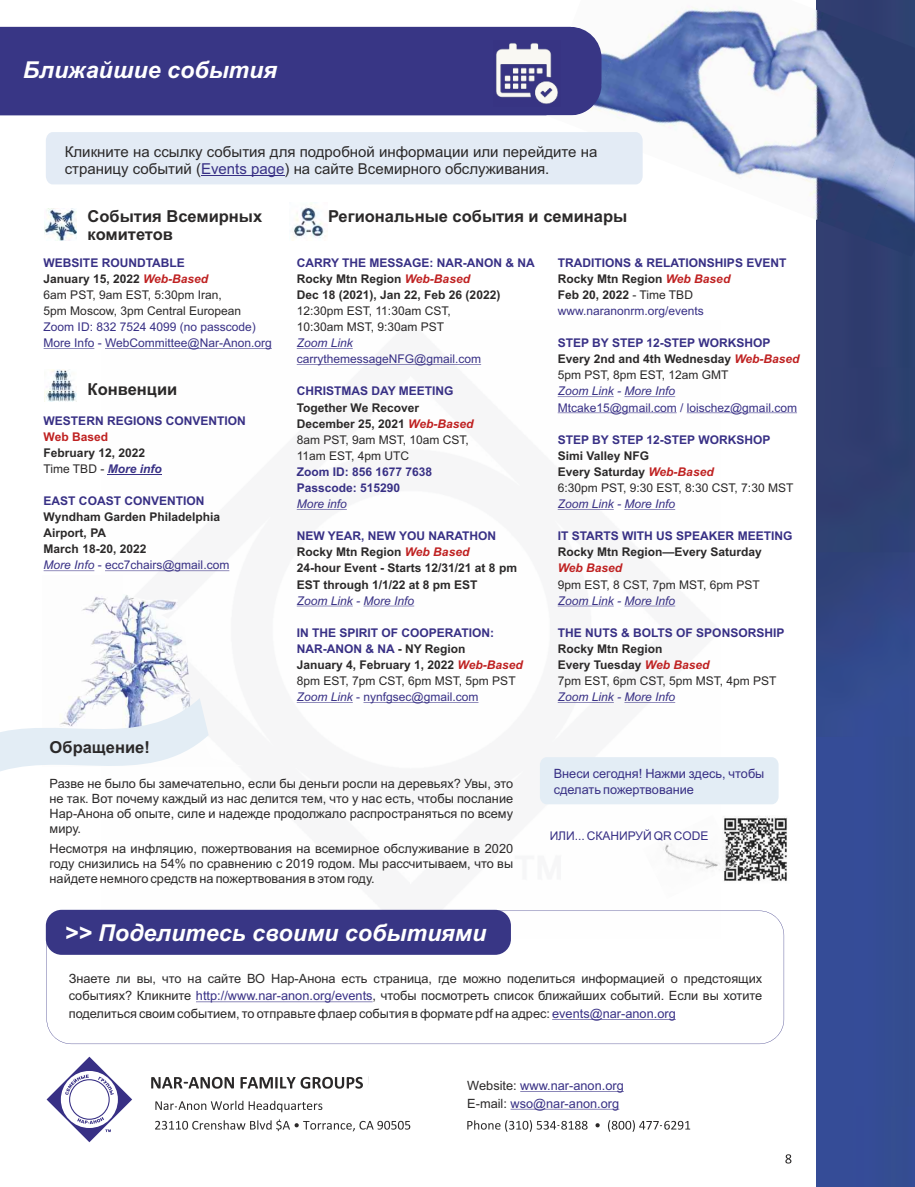
<style>
.page{position:relative;width:915px;height:1187px;background:#fff}
.page>*{position:absolute;margin:0;border:0;box-sizing:border-box;transform-origin:0 0}
.t1{font:italic 700 23.25px "Arial";color:#fff}
.t2{font:700 16.5px/18.5px "Arial";color:#2b2929}
.t3{font:15px/16.8px "Arial";color:#2b2929}
.t4{font:12.75px/15px "Arial";color:#2b2929;text-align:justify}
.t5{font:12.75px/17.9px "Arial";color:#383085}
.t6{font:12px/16px "Arial";color:#2b2929}
.t7{font:700 12px/16px "Arial";color:#383085}
.t8{font:700 12px/16px "Arial";color:#2b2929}
.t9{font:12px/16px "Arial";color:#383085}
.t10{font:italic 12px "Arial";color:#383085}
.t11{font:700 12px "Arial";color:#bf2121}
.t12{font:italic 700 12px "Arial";color:#bf2121}
.s1{color:#383085}
.s2{font-weight:700}
.s3{font-weight:700;font-style:italic;color:#bf2121}
.s4{font-weight:700;font-style:italic;color:#383085}
.s5{font-style:italic}
.s6{font-style:italic;color:#bf2121}
.s7{color:#2b2929}
.s8{font-weight:400}
</style>
<div class="page">
<div style="left:0;top:27px;width:545px;height:88px;background:#383685"></div>
<img style="left:816px;top:239px;width:98px;height:947px">
<img style="left:493px;top:40px;width:52px;height:66px">
<svg style="left:47px;top:910px;width:736px;height:133px"></svg>
<div style="left:46px;top:909px;width:464px;height:45px;background:#383685;border-radius:16px"></div>
<hr style="left:196px;top:1001px;width:176px;height:1px;background:#383085">
<hr style="left:552px;top:1019px;width:123px;height:1px;background:#383085">
<svg style="left:785px;top:1154px;width:7px;height:9px"></svg>
<svg style="left:151px;top:1076px;width:260px;height:55px"></svg>
<svg style="left:467px;top:1120px;width:224px;height:11px"></svg>
<hr style="left:44px;top:348px;width:50px;height:1px;background:#383085">
<hr style="left:105px;top:348px;width:167px;height:1px;background:#383085">
<svg style="left:47px;top:1056px;width:85px;height:86px"></svg>
<hr style="left:520px;top:1090px;width:30px;height:1px;background:#383085">
<svg style="left:510px;top:1108px;width:23px;height:1px"></svg>
<hr style="left:550px;top:1090px;width:73px;height:1px;background:#383085">
<hr style="left:533px;top:1108px;width:86px;height:1px;background:#383085">
<img style="left:69px;top:596px;width:53px;height:102px">
<img style="left:45px;top:369px;width:31px;height:32px">
<img style="left:45px;top:209px;width:31px;height:32px">
<img style="left:583px;top:0;width:331px;height:239px">
<img style="left:545px;top:0;width:90px;height:130px">
<div style="left:46px;top:132px;width:596px;height:52px;background:#e3ebf5"></div>
<hr style="left:201px;top:175px;width:83px;height:1px;background:#383085">
<img style="left:864px;top:109px;width:50px;height:148px">
<img style="left:724px;top:816px;width:63px;height:65px">
<img style="left:714px;top:862px;width:6px;height:5px">
<img style="left:663px;top:844px;width:51px;height:25px">
<img style="left:722px;top:833px;width:14px;height:39px">
<img style="left:122px;top:595px;width:87px;height:141px">
<svg style="left:0;top:698px;width:208px;height:73px"></svg>
<div style="left:539px;top:757px;width:239px;height:47px;background:#e3edf5"></div>
<img style="left:292px;top:203px;width:34px;height:38px">
<hr style="left:108px;top:474px;width:54px;height:1px;background:#383085">
<svg style="left:44px;top:570px;width:50px;height:1px"></svg>
<hr style="left:130px;top:570px;width:32px;height:1px;background:#383085">
<svg style="left:105px;top:570px;width:25px;height:1px"></svg>
<svg style="left:162px;top:570px;width:67px;height:1px"></svg>
<hr style="left:296px;top:348px;width:57px;height:1px;background:#383085">
<hr style="left:296px;top:509px;width:51px;height:1px;background:#383085">
<hr style="left:296px;top:605px;width:57px;height:1px;background:#383085">
<hr style="left:363px;top:605px;width:51px;height:1px;background:#383085">
<hr style="left:296px;top:702px;width:57px;height:1px;background:#383085">
<hr style="left:296px;top:364px;width:159px;height:1px;background:#383085">
<svg style="left:455px;top:364px;width:26px;height:1px"></svg>
<hr style="left:363px;top:702px;width:115px;height:1px;background:#383085">
<hr style="left:557px;top:396px;width:56px;height:1px;background:#383085">
<hr style="left:624px;top:396px;width:51px;height:1px;background:#383085">
<hr style="left:557px;top:509px;width:56px;height:1px;background:#383085">
<hr style="left:624px;top:509px;width:51px;height:1px;background:#383085">
<hr style="left:557px;top:412px;width:119px;height:1px;background:#383085">
<hr style="left:686px;top:412px;width:110px;height:1px;background:#383085">
<hr style="left:557px;top:605px;width:56px;height:1px;background:#383085">
<hr style="left:624px;top:605px;width:51px;height:1px;background:#383085">
<hr style="left:557px;top:702px;width:56px;height:1px;background:#383085">
<hr style="left:624px;top:702px;width:51px;height:1px;background:#383085">
<h1 class="t1" style="left:23px;top:61px;width:256px">Ближайшие события</h1>
<p class="t3" style="left:65px;top:145px;width:534px">Кликните на ссылку события для подробной информации или перейдите на страницу событий (<span class="s1">Events page</span>) на сайте Всемирного обслуживания.</p>
<p class="t2" style="left:88px;top:208px;width:176px">События Всемирных комитетов</p>
<p class="t2" style="left:328px;top:208px;width:300px">Региональные события и семинары</p>
<p class="t7" style="left:44px;top:255px;width:143px">WEBSITE ROUNDTABLE</p>
<p class="t6" style="left:44px;top:271px;width:199px"><span class="s2">January 15, 2022</span> <span class="s3">Web-Based<br></span>6am PST, 9am EST, 5:30pm Iran,<br>5pm Moscow, 3pm Central European</p>
<p class="t9" style="left:44px;top:320px;width:230px">Zoom ID: 832 7524 4099 (no passcode)<br>More Info - WebCommittee@Nar-Anon.org</p>
<p class="t2" style="left:88px;top:382px;width:91px">Конвенции</p>
<p class="t7" style="left:44px;top:413px;width:204px">WESTERN REGIONS CONVENTION</p>
<p class="t6" style="left:44px;top:461px;width:120px">Time TBD - <span class="s4">More info</span></p>
<p class="t7" style="left:44px;top:494px;width:162px">EAST COAST CONVENTION</p>
<p class="t11" style="left:44px;top:432px;width:66px">Web Based</p>
<p class="t8" style="left:44px;top:445px;width:103px">February 12, 2022</p>
<p class="t8" style="left:44px;top:510px;width:178px">Wyndham Garden Philadelphia<br>Airport, PA<br>March 18-20, 2022</p>
<p class="t9" style="left:44px;top:558px;width:187px"><span class="s5">More Info</span> - ecc7chairs@gmail.com</p>
<p class="t2" style="left:50px;top:739px;width:102px">Обращение!</p>
<p class="t7" style="left:296px;top:255px;width:240px">CARRY THE MESSAGE: NAR-ANON &amp; NA</p>
<p class="t8" style="left:296px;top:271px;width:205px">Rocky Mtn Region <span class="s6">Web-Based<br></span>Dec 18 (2021), Jan 22, Feb 26 (2022)</p>
<p class="t6" style="left:296px;top:304px;width:155px">12:30pm EST, 11:30am CST,<br>10:30am MST, 9:30am PST</p>
<p class="t10" style="left:296px;top:338px;width:58px">Zoom Link</p>
<p class="t9" style="left:296px;top:352px;width:186px">carrythemessageNFG@gmail.com</p>
<p class="t7" style="left:296px;top:384px;width:158px">CHRISTMAS DAY MEETING</p>
<p class="t6" style="left:296px;top:400px;width:178px"><span class="s2">Together We Recover<br>December 25, 2021</span> <span class="s3">Web-Based<br></span>8am PST, 9am MST, 10am CST,<br>11am EST, 4pm UTC</p>
<p class="t7" style="left:296px;top:464px;width:137px">Zoom ID: 856 1677 7638<br>Passcode: 515290</p>
<p class="t10" style="left:296px;top:499px;width:52px">More info</p>
<p class="t7" style="left:296px;top:529px;width:201px">NEW YEAR, NEW YOU NARATHON</p>
<p class="t8" style="left:296px;top:545px;width:222px">Rocky Mtn Region <span class="s6">Web Based<br></span>24-hour Event - Starts 12/31/21 at 8 pm<br>EST through 1/1/22 at 8 pm EST</p>
<p class="t10" style="left:296px;top:596px;width:119px">Zoom Link - More Info</p>
<p class="t7" style="left:296px;top:625px;width:199px">IN THE SPIRIT OF COOPERATION:<br>NAR-ANON &amp; NA <span class="s7">- NY Region</span></p>
<p class="t9" style="left:296px;top:690px;width:183px"><span class="s5">Zoom Link</span> - nynfgsec@gmail.com</p>
<p class="t6" style="left:296px;top:658px;width:227px"><span class="s2">January 4, February 1, 2022</span> <span class="s3">Web-Based<br></span>8pm EST, 7pm CST, 6pm MST, 5pm PST</p>
<p class="t4" style="left:50px;top:777px;width:465px">Разве не было бы замечательно, если бы деньги росли на деревьях? Увы, это не так. Вот почему каждый из нас делится тем, что у нас есть, чтобы послание Нар-Анона об опыте, силе и надежде продолжало распространяться по всему миру.</p>
<p class="t4" style="left:50px;top:842px;width:465px">Несмотря на инфляцию, пожертвования на всемирное обслуживание в 2020 году снизились на 54% по сравнению с 2019 годом. Мы рассчитываем, что вы найдете немного средств на пожертвования в этом году.</p>
<h1 class="t1" style="left:64px;top:923px;width:423px">&gt;&gt; Поделитесь своими событиями</h1>
<p class="t7" style="left:557px;top:255px;width:230px">TRADITIONS &amp; RELATIONSHIPS EVENT</p>
<p class="t9" style="left:557px;top:304px;width:148px">www.naranonrm.org/events</p>
<p class="t7" style="left:557px;top:336px;width:214px">STEP BY STEP 12-STEP WORKSHOP</p>
<p class="t10" style="left:557px;top:386px;width:119px">Zoom Link - More Info</p>
<p class="t9" style="left:557px;top:400px;width:241px">Mtcake15@gmail.com / loischez@gmail.com</p>
<p class="t7" style="left:557px;top:432px;width:214px">STEP BY STEP 12-STEP WORKSHOP</p>
<p class="t8" style="left:557px;top:271px;width:174px">Rocky Mtn Region <span class="s6">Web Based<br></span>Feb 20, 2022 <span class="s8">- Time TBD</span></p>
<p class="t8" style="left:557px;top:352px;width:243px">Every 2nd and 4th Wednesday <span class="s6">Web-Based<br></span><span class="s8">5pm PST, 8pm EST, 12am GMT</span></p>
<p class="t6" style="left:557px;top:448px;width:237px"><span class="s2">Simi Valley NFG<br>Every Saturday</span> <span class="s3">Web-Based<br></span>6:30pm PST, 9:30 EST, 8:30 CST, 7:30 MST</p>
<p class="t10" style="left:557px;top:499px;width:119px">Zoom Link - More Info</p>
<p class="t7" style="left:557px;top:529px;width:236px">IT STARTS WITH US SPEAKER MEETING</p>
<p class="t8" style="left:557px;top:545px;width:206px">Rocky Mtn Region—Every Saturday</p>
<p class="t6" style="left:557px;top:577px;width:204px">9pm EST, 8 CST, 7pm MST, 6pm PST</p>
<p class="t12" style="left:557px;top:563px;width:66px">Web Based</p>
<p class="t10" style="left:557px;top:596px;width:119px">Zoom Link - More Info</p>
<p class="t7" style="left:557px;top:625px;width:228px">THE NUTS &amp; BOLTS OF SPONSORSHIP</p>
<p class="t6" style="left:557px;top:641px;width:220px"><span class="s2">Rocky Mtn Region<br>Every Tuesday</span> <span class="s3">Web Based<br></span>7pm EST, 6pm CST, 5pm MST, 4pm PST</p>
<p class="t10" style="left:557px;top:692px;width:119px">Zoom Link - More Info</p>
<p class="t5" style="left:553px;top:767px;width:212px;line-height:15.6px">Внеси сегодня! Нажми здесь, чтобы сделать пожертвование</p>
<p class="t9" style="left:549px;top:828px;width:160px">ИЛИ... СКАНИРУЙ QR CODE</p>
<p class="t4" style="left:69px;top:970px;width:694px;line-height:17.9px">Знаете ли вы, что на сайте ВО Нар-Анона есть страница, где можно поделиться информацией о предстоящих событиях? Кликните <span class="s1">http://www.nar-anon.org/events</span>, чтобы посмотреть список ближайших событий. Если вы хотите поделиться своим событием, то отправьте флаер события в формате pdf на адрес: <span class="s1">events@nar-anon.org</span></p>
<p class="t5" style="left:467px;top:1077px;width:158px"><span class="s7">Website:</span> www.nar-anon.org<br><span class="s7">E-mail:</span> wso@nar-anon.org</p>
</div>
